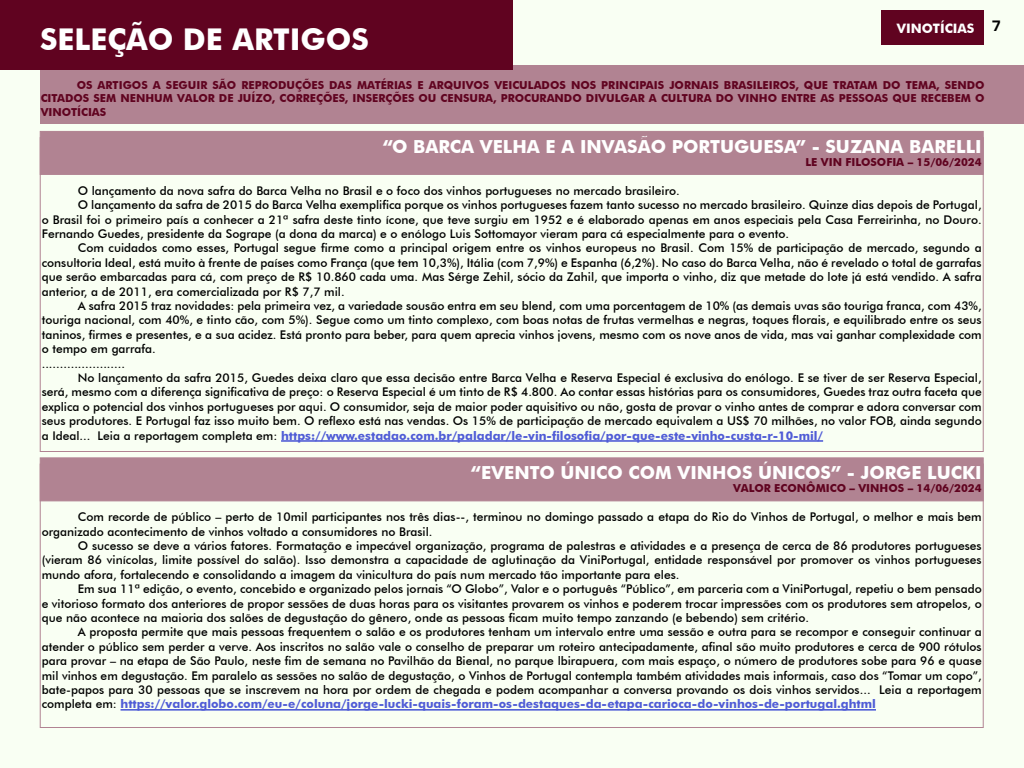
<style>
.page{position:relative;width:1024px;height:768px;background:#f9fff3}
.page>*{position:absolute;margin:0;border:0;box-sizing:border-box;transform-origin:0 0}
.t1{font:700 30px "Futura BT";color:#fff}
.t2{font:700 18px "Futura BT";color:#fff}
.t3{font:700 13px "Futura BT";color:#fff}
.t4{font:500 12px/14.4px "Futura BT";color:#000;text-align:justify}
.t5{font:700 12px "Futura BT";color:#4f5cd6}
.t6{font:700 11px/13.2px "Futura BT";color:#600320;text-align:justify}
.s1{font-weight:500;color:#000}
.s2{font-weight:700;color:#4f5cd6}
</style>
<div class="page">
<div style="left:882px;top:10px;width:102px;height:34px;background:#600320"></div>
<div style="left:40px;top:65px;width:984px;height:58px;background:#b18392"></div>
<div style="left:0;top:0;width:513px;height:70px;background:#600320"></div>
<div style="left:40px;top:131px;width:944px;height:44px;background:#b18392"></div>
<hr style="left:281px;top:440px;width:542px;height:2px;background:#4f5cd6">
<div style="left:40px;top:457px;width:944px;height:44px;background:#b18392;border:1px solid #b18392"></div>
<hr style="left:121px;top:709px;width:755px;height:2px;background:#4f5cd6">
<h1 class="t1" style="left:40px;top:21px;width:331px">SELEÇÃO DE ARTIGOS</h1>
<p class="t3" style="left:897px;top:21px;width:105px">VINOTÍCIAS <sup>7</sup></p>
<p class="t6" style="left:41px;top:79px;width:945px;text-indent:36px">OS ARTIGOS A SEGUIR SÃO REPRODUÇÕES DAS MATÉRIAS E ARQUIVOS VEICULADOS NOS PRINCIPAIS JORNAIS BRASILEIROS, QUE TRATAM DO TEMA, SENDO CITADOS SEM NENHUM VALOR DE JUÍZO, CORREÇÕES, INSERÇÕES OU CENSURA, PROCURANDO DIVULGAR A CULTURA DO VINHO ENTRE AS PESSOAS QUE RECEBEM O VINOTÍCIAS</p>
<h2 class="t2" style="left:383px;top:135px;width:600px">“O BARCA VELHA E A INVASÃO PORTUGUESA” - SUZANA BARELLI</h2>
<p class="t6" style="left:805px;top:155px;width:178px">LE VIN FILOSOFIA – 15/06/2024</p>
<p class="t4" style="left:78px;top:183px;width:604px">O lançamento da nova safra do Barca Velha no Brasil e o foco dos vinhos portugueses no mercado brasileiro.</p>
<p class="t4" style="left:78px;top:198px;width:905px">O lançamento da safra de 2015 do Barca Velha exemplifica porque os vinhos portugueses fazem tanto sucesso no mercado brasileiro. Quinze dias depois de Portugal,</p>
<p class="t4" style="left:42px;top:212px;width:941px">o Brasil foi o primeiro país a conhecer a 21ª safra deste tinto ícone, que teve surgiu em 1952 e é elaborado apenas em anos especiais pela Casa Ferreirinha, no Douro.</p>
<p class="t4" style="left:42px;top:226px;width:749px">Fernando Guedes, presidente da Sogrape (a dona da marca) e o enólogo Luis Sottomayor vieram para cá especialmente para o evento.</p>
<p class="t4" style="left:78px;top:241px;width:905px">Com cuidados como esses, Portugal segue firme como a principal origem entre os vinhos europeus no Brasil. Com 15% de participação de mercado, segundo a</p>
<p class="t4" style="left:42px;top:255px;width:941px">consultoria Ideal, está muito à frente de países como França (que tem 10,3%), Itália (com 7,9%) e Espanha (6,2%). No caso do Barca Velha, não é revelado o total de garrafas</p>
<p class="t4" style="left:42px;top:270px;width:941px">que serão embarcadas para cá, com preço de R$ 10.860 cada uma. Mas Sérge Zehil, sócio da Zahil, que importa o vinho, diz que metade do lote já está vendido. A safra</p>
<p class="t4" style="left:42px;top:284px;width:305px">anterior, a de 2011, era comercializada por R$ 7,7 mil.</p>
<p class="t4" style="left:78px;top:298px;width:906px">A safra 2015 traz novidades: pela primeira vez, a variedade sousão entra em seu blend, com uma porcentagem de 10% (as demais uvas são touriga franca, com 43%,</p>
<p class="t4" style="left:42px;top:313px;width:941px">touriga nacional, com 40%, e tinto cão, com 5%). Segue como um tinto complexo, com boas notas de frutas vermelhas e negras, toques florais, e equilibrado entre os seus</p>
<p class="t4" style="left:42px;top:327px;width:941px">taninos, firmes e presentes, e a sua acidez. Está pronto para beber, para quem aprecia vinhos jovens, mesmo com os nove anos de vida, mas vai ganhar complexidade com</p>
<p class="t4" style="left:42px;top:342px;width:116px">o tempo em garrafa.</p>
<p class="t4" style="left:42px;top:356px;width:85px">.......................</p>
<p class="t4" style="left:78px;top:370px;width:905px">No lançamento da safra 2015, Guedes deixa claro que essa decisão entre Barca Velha e Reserva Especial é exclusiva do enólogo. E se tiver de ser Reserva Especial,</p>
<p class="t4" style="left:42px;top:385px;width:941px">será, mesmo com a diferença significativa de preço: o Reserva Especial é um tinto de R$ 4.800. Ao contar essas histórias para os consumidores, Guedes traz outra faceta que</p>
<p class="t4" style="left:42px;top:399px;width:941px">explica o potencial dos vinhos portugueses por aqui. O consumidor, seja de maior poder aquisitivo ou não, gosta de provar o vinho antes de comprar e adora conversar com</p>
<p class="t4" style="left:42px;top:414px;width:942px">seus produtores. E Portugal faz isso muito bem. O reflexo está nas vendas. Os 15% de participação de mercado equivalem a US$ 70 milhões, no valor FOB, ainda segundo</p>
<p class="t5" style="left:42px;top:428px;width:783px"><span class="s1">a Ideal... Leia a reportagem completa em:</span> https://www.estadao.com.br/paladar/le-vin-filosofia/por-que-este-vinho-custa-r-10-mil/</p>
<h2 class="t2" style="left:471px;top:462px;width:512px">“EVENTO ÚNICO COM VINHOS ÚNICOS” - JORGE LUCKI</h2>
<p class="t6" style="left:733px;top:482px;width:250px">VALOR ECONÔMICO – VINHOS – 14/06/2024</p>
<p class="t4" style="left:42px;top:510px;width:941px;text-indent:36px">Com recorde de público – perto de 10mil participantes nos três dias--, terminou no domingo passado a etapa do Rio do Vinhos de Portugal, o melhor e mais bem organizado acontecimento de vinhos voltado a consumidores no Brasil.</p>
<p class="t4" style="left:42px;top:538px;width:942px;text-indent:36px">O sucesso se deve a vários fatores. Formatação e impecável organização, programa de palestras e atividades e a presença de cerca de 86 produtores portugueses (vieram 86 vinícolas, limite possível do salão). Isso demonstra a capacidade de aglutinação da ViniPortugal, entidade responsável por promover os vinhos portugueses mundo afora, fortalecendo e consolidando a imagem da vinicultura do país num mercado tão importante para eles.</p>
<p class="t4" style="left:42px;top:582px;width:942px;text-indent:36px">Em sua 11ª edição, o evento, concebido e organizado pelos jornais “O Globo”, Valor e o português “Público”, em parceria com a ViniPortugal, repetiu o bem pensado e vitorioso formato dos anteriores de propor sessões de duas horas para os visitantes provarem os vinhos e poderem trocar impressões com os produtores sem atropelos, o que não acontece na maioria dos salões de degustação do gênero, onde as pessoas ficam muito tempo zanzando (e bebendo) sem critério.</p>
<p class="t4" style="left:42px;top:625px;width:942px;text-indent:36px">A proposta permite que mais pessoas frequentem o salão e os produtores tenham um intervalo entre uma sessão e outra para se recompor e conseguir continuar a atender o público sem perder a verve. Aos inscritos no salão vale o conselho de preparar um roteiro antecipadamente, afinal são muito produtores e cerca de 900 rótulos para provar – na etapa de São Paulo, neste fim de semana no Pavilhão da Bienal, no parque lbirapuera, com mais espaço, o número de produtores sobe para 96 e quase mil vinhos em degustação. Em paralelo as sessões no salão de degustação, o Vinhos de Portugal contempla também atividades mais informais, caso dos “Tomar um copo”, bate-papos para 30 pessoas que se inscrevem na hora por ordem de chegada e podem acompanhar a conversa provando os dois vinhos servidos... Leia a reportagem completa em: <span class="s2">https://valor.globo.com/eu-e/coluna/jorge-lucki-quais-foram-os-destaques-da-etapa-carioca-do-vinhos-de-portugal.ghtml</span></p>
</div>
